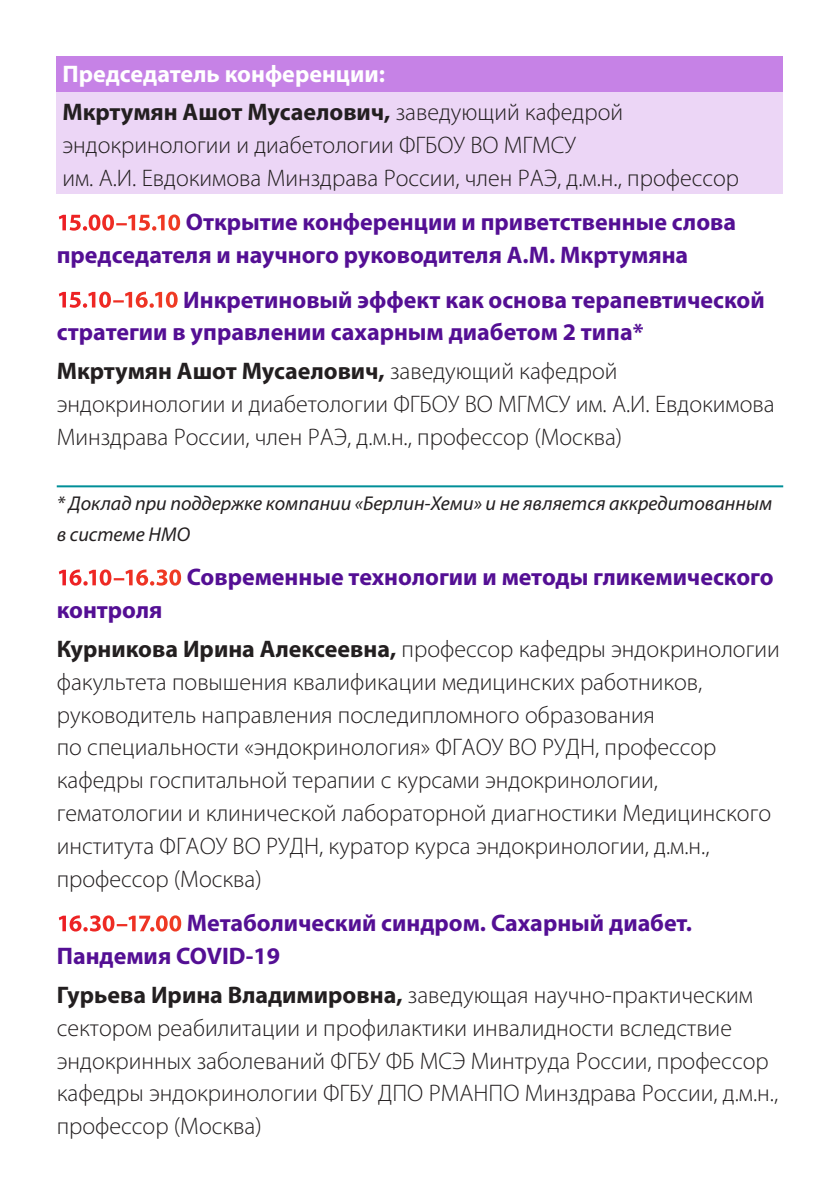
<style>
.page{position:relative;width:840px;height:1191px;background:#fff}
.page>*{position:absolute;margin:0;border:0;box-sizing:border-box;transform-origin:0 0}
._02_-_докладчик{font:300 24px/32.8px "Myriad Pro";color:#231f20}
._01_-_Тема_доклада{font:700 24px/32.8px "Myriad Pro";color:#540f94}
._02_-_докладчик-2{font:700 24px "Myriad Pro";color:#fff}
.Спонсор-верх{font:italic 20px/31px "Myriad Pro";color:#231f20}
.s1{font-weight:700}
.s2{color:#fff}
</style>
<div class="page">
<div style="left:57px;top:57px;width:725px;height:137px;background:#ecd6f6"></div>
<div style="left:57px;top:57px;width:725px;height:35px;background:#c682e6"></div>
<hr style="left:57px;top:485px;width:725px;height:2px;background:#008f98">
<p class="_02_-_докладчик-2" style="left:62px;top:58px;width:324px">Председатель конференции:</p>
<p class="_02_-_докладчик" style="left:62px;top:96px;width:677px"><span class="s1">Мкртумян Ашот Мусаелович,</span> заведующий кафедрой эндокринологии и диабетологии ФГБОУ ВО МГМСУ<br>им. А.И. Евдокимова Минздрава России, член РАЭ, д.м.н., профессор</p>
<p class="_01_-_Тема_доклада" style="left:57px;top:205px;width:680px"><span class="s2">15.00–15.10</span> Открытие конференции и приветственные слова председателя и научного руководителя А.М. Мкртумяна</p>
<p class="_01_-_Тема_доклада" style="left:57px;top:282px;width:709px"><span class="s2">15.10–16.10</span> Инкретиновый эффект как основа терапевтической стратегии в управлении сахарным диабетом 2 типа*</p>
<p class="_02_-_докладчик" style="left:57px;top:354px;width:719px"><span class="s1">Мкртумян Ашот Мусаелович,</span> заведующий кафедрой эндокринологии и диабетологии ФГБОУ ВО МГМСУ им. А.И. Евдокимова<br>Минздрава России, член РАЭ, д.м.н., профессор (Москва)</p>
<p class="Спонсор-верх" style="left:57px;top:487px;width:716px">* Доклад при поддержке компании «Берлин-Хеми» и не является аккредитованным в системе НМО</p>
<p class="_01_-_Тема_доклада" style="left:57px;top:560px;width:718px"><span class="s2">16.10–16.30</span> Современные технологии и методы гликемического контроля</p>
<p class="_02_-_докладчик" style="left:57px;top:632px;width:724px"><span class="s1">Курникова Ирина Алексеевна,</span> профессор кафедры эндокринологии факультета повышения квалификации медицинских работников, руководитель направления последипломного образования<br>по специальности «эндокринология» ФГАОУ ВО РУДН, профессор кафедры госпитальной терапии с курсами эндокринологии, гематологии и клинической лабораторной диагностики Медицинского института ФГАОУ ВО РУДН, куратор курса эндокринологии, д.м.н., профессор (Москва)</p>
<p class="_01_-_Тема_доклада" style="left:57px;top:906px;width:636px"><span class="s2">16.30–17.00</span> Метаболический синдром. Сахарный диабет.<br>Пандемия COVID-19</p>
<p class="_02_-_докладчик" style="left:57px;top:978px;width:722px"><span class="s1">Гурьева Ирина Владимировна,</span> заведующая научно-практическим сектором реабилитации и профилактики инвалидности вследствие эндокринных заболеваний ФГБУ ФБ МСЭ Минтруда России, профессор кафедры эндокринологии ФГБУ ДПО РМАНПО Минздрава России, д.м.н., профессор (Москва)</p>
</div>
